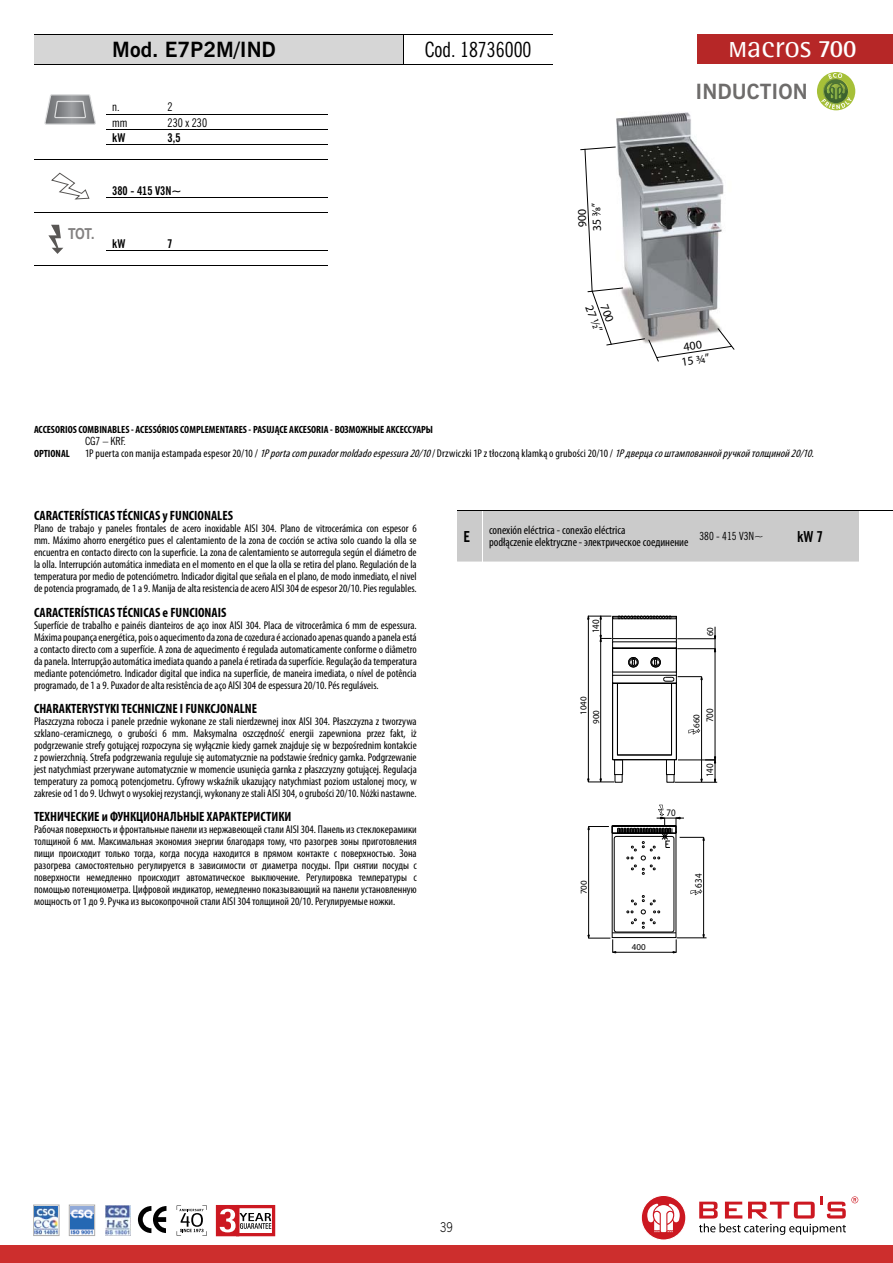
<style>
.page{position:relative;width:893px;height:1263px;background:#fff}
.page>*{position:absolute;margin:0;border:0;box-sizing:border-box;transform-origin:0 0}
.t1{font:31.05px "Rotis Semi Sans";color:#fff}
.t2{font:700 21px "News Gothic BT";color:#000}
.t3{font:condensed 21px "News Gothic BT";color:#000}
.t4{font:700 21px "News Gothic BT";color:#6e6c6b}
.t5{font:700 condensed 15px "News Gothic BT";color:#000}
.t6{font:700 condensed 13.5px "Myriad Pro";color:#000}
.t7{font:300 13.5px "News Gothic BT";color:#000;scale:.8 1}
.t8{font:condensed 12px/12.3px "Myriad Pro";color:#000}
.t9{font:12px/14.4px "Myriad Pro";color:#000;text-align:center}
.t10{font:700 condensed 12px "News Gothic BT";color:#000}
.t11{font:condensed 12px "News Gothic BT";color:#000}
.t12{font:condensed 11.25px/12px "Myriad Pro";color:#000;text-align:justify}
.t13{font:condensed 11.25px/12.3px "News Gothic BT";color:#000}
.t14{font:700 condensed 10.5px "Myriad Pro";color:#000}
.t15{font:9.9px "Myriad Pro";color:#000;scale:.9 1}
.t16{font:9px/12.8px "Myriad Pro";color:#000}
.s1{font-weight:700;font-size:21.75px}
.s2{font-weight:700;font-size:24.9px}
.s3{font-style:italic}
</style>
<div class="page">
<div style="left:0;top:1246px;width:893px;height:17px;background:#cd2e2d"></div>
<div style="left:69px;top:1204px;width:26px;height:32px;border:1px solid #adacac"></div>
<img style="left:70px;top:1206px;width:24px;height:28px">
<div style="left:33px;top:1204px;width:26px;height:32px;border:1px solid #adacac"></div>
<img style="left:35px;top:1206px;width:23px;height:28px">
<svg style="left:138px;top:1206px;width:28px;height:27px"></svg>
<svg style="left:177px;top:1205px;width:30px;height:30px"></svg>
<img style="left:105px;top:1205px;width:26px;height:30px">
<div style="left:236px;top:1205px;width:39px;height:31px;border:3px solid #cc1821"></div>
<div style="left:216px;top:1205px;width:23px;height:31px;border:3px solid #cc1821"></div>
<svg style="left:220px;top:1209px;width:51px;height:23px"></svg>
<div style="left:697px;top:34px;width:196px;height:30px;background:#b62727"></div>
<img style="left:616px;top:112px;width:81px;height:34px">
<hr style="left:675px;top:782px;width:42px;height:1px;background:#000">
<svg style="left:587px;top:615px;width:129px;height:338px"></svg>
<hr style="left:106px;top:115px;width:221px;height:1px;background:#000">
<hr style="left:106px;top:129px;width:221px;height:1px;background:#000">
<hr style="left:106px;top:144px;width:221px;height:1px;background:#000">
<hr style="left:34px;top:159px;width:293px;height:1px;background:#000">
<hr style="left:34px;top:212px;width:293px;height:1px;background:#000">
<hr style="left:34px;top:266px;width:293px;height:1px;background:#000">
<hr style="left:106px;top:197px;width:221px;height:1px;background:#000">
<hr style="left:106px;top:251px;width:221px;height:1px;background:#000">
<svg style="left:44px;top:94px;width:52px;height:31px;background:#a4a6a8"></svg>
<svg style="left:51px;top:173px;width:38px;height:26px"></svg>
<hr style="left:34px;top:34px;width:518px;height:1px;background:#000">
<hr style="left:34px;top:64px;width:518px;height:1px;background:#000">
<div style="left:34px;top:35px;width:370px;height:29px;background:#d6d6d6"></div>
<svg style="left:641px;top:1195px;width:45px;height:45px"></svg>
<div style="left:641px;top:1195px;width:45px;height:45px;border:1px solid #fff;border-radius:50%"></div>
<svg style="left:647px;top:1204px;width:33px;height:28px"></svg>
<svg style="left:699px;top:1196px;width:159px;height:39px"></svg>
<svg style="left:817px;top:72px;width:39px;height:39px"></svg>
<div style="left:817px;top:72px;width:38px;height:38px;background:#a6c038;border-radius:50%"></div>
<svg style="left:821px;top:73px;width:30px;height:36px"></svg>
<div style="left:457px;top:511px;width:402px;height:50px;background:#cbcbcb"></div>
<hr style="left:482px;top:510px;width:1px;height:51px;background:#fff">
<hr style="left:457px;top:510px;width:436px;height:1px;background:#000">
<svg style="left:48px;top:225px;width:16px;height:29px"></svg>
<svg style="left:580px;top:146px;width:155px;height:216px"></svg>
<h2 class="t2" style="left:112px;top:42px;width:165px">Mod. E7P2M/IND</h2>
<h2 class="t3" style="left:425px;top:41px;width:108px">Cod. 18736000</h2>
<p class="t11" style="left:112px;top:102px;width:9px">n.</p>
<p class="t11" style="left:168px;top:102px;width:7px">2</p>
<p class="t11" style="left:112px;top:118px;width:17px">mm</p>
<p class="t11" style="left:168px;top:118px;width:41px">230 x 230</p>
<p class="t10" style="left:112px;top:133px;width:15px">kW</p>
<p class="t10" style="left:168px;top:133px;width:14px">3,5</p>
<p class="t10" style="left:112px;top:186px;width:71px">380 - 415 V3N~</p>
<p class="t10" style="left:112px;top:239px;width:15px">kW</p>
<p class="t10" style="left:168px;top:239px;width:7px">7</p>
<p class="t9" style="left:575px;top:232px;width:30px;rotate:-92deg">900<br>3 5 3⁄8”</p>
<p class="t9" style="left:596px;top:303px;width:30px;rotate:69deg">27 ½”</p>
<h1 class="t1" style="left:729px;top:35px;width:129px"><span class="s1">M</span>acros <span class="s2">700</span></h1>
<h2 class="t4" style="left:696px;top:84px;width:114px">INDUCTION</h2>
<p class="t9" style="left:678px;top:341px;width:30px;rotate:-9deg">400<br>15 ¾”</p>
<p class="t14" style="left:34px;top:426px;width:401px">ACCESORIOS COMBINABLES - ACESSÓRIOS COMPLEMENTARES - PASUJĄCE AKCESORIA - ВОЗМОЖНЫЕ АКСЕССУАРЫ</p>
<p class="t13" style="left:85px;top:436px;width:42px">CG7 – KRF.</p>
<p class="t14" style="left:34px;top:450px;width:37px">OPTIONAL</p>
<p class="t12" style="left:85px;top:448px;width:733px">1P puerta con manija estampada espesor 20/10 / <span class="s3">1Pportacom puxadormoldadoespessura20/10</span>/ Drzwiczki 1P z tłoczoną klamką o grubości 20/10 / <span class="s3">1Рдверцасоштампованнойручкойтолщиной20/10.</span></p>
<p class="t6" style="left:34px;top:511px;width:201px">CARACTERÍSTICAS TÉCNICAS y FUNCIONALES</p>
<p class="t12" style="left:34px;top:523px;width:384px">Plano de trabajo y paneles frontales de acero inoxidable AISI 304. Plano de vitrocerámica con espesor 6 mm. Máximo ahorro energético pues el calentamiento de la zona de cocción se activa solo cuando la olla se encuentra en contacto directo con la superficie. La zona de calentamiento se autorregula según el diámetro de la olla. Interrupción automática inmediata en el momento en el que la olla se retira del plano. Regulación de la temperatura por medio de potenciómetro. Indicador digital que señala en el plano, de modo inmediato, el nivel de potencia programado, de 1 a 9. Manija de alta resistencia de acero AISI 304 de espesor 20/10. Pies regulables.</p>
<p class="t6" style="left:34px;top:607px;width:194px">CARACTERÍSTICAS TÉCNICAS e FUNCIONAIS</p>
<p class="t12" style="left:34px;top:620px;width:384px">Superfície de trabalho e painéis dianteiros de aço inox AISI 304. Placa de vitrocerâmica 6 mm de espessura.<br>Máxima poupança energética, pois o aquecimento da zona de cozedura é accionado apenas quando a panela está a contacto directo com a superfície. A zona de aquecimento é regulada automaticamente conforme o diâmetro da panela. Interrupção automática imediata quando a panela é retirada da superfície. Regulação da temperatura mediante potenciómetro. Indicador digital que indica na superfície, de maneira imediata, o nível de potência programado, de 1 a 9. Puxador de alta resistência de aço AISI 304 de espessura 20/10. Pés reguláveis.</p>
<p class="t6" style="left:34px;top:703px;width:225px">CHARAKTERYSTYKI TECHNICZNE I FUNKCJONALNE</p>
<p class="t12" style="left:34px;top:716px;width:384px">Płaszczyzna robocza i panele przednie wykonane ze stali nierdzewnej inox AISI 304. Płaszczyzna z tworzywa szklano-ceramicznego, o grubości 6 mm. Maksymalna oszczędność energii zapewniona przez fakt, iż podgrzewanie strefy gotującej rozpoczyna się wyłącznie kiedy garnek znajduje się w bezpośrednim kontakcie z powierzchnią. Strefa podgrzewania reguluje się automatycznie na podstawie średnicy garnka. Podgrzewanie jest natychmiast przerywane automatycznie w momencie usunięcia garnka z płaszczyzny gotującej. Regulacja temperatury za pomocą potencjometru. Cyfrowy wskaźnik ukazujący natychmiast poziom ustalonej mocy, w zakresie od 1 do 9. Uchwyt o wysokiej rezystancji, wykonany ze stali AISI 304, o grubości 20/10. Nόżki nastawne.</p>
<p class="t6" style="left:34px;top:812px;width:259px">ТЕХНИЧЕСКИЕ и ФУНКЦИОНАЛЬНЫЕ ХАРАКТЕРИСТИКИ</p>
<p class="t12" style="left:34px;top:824px;width:384px">Рабочая поверхность и фронтальные панели из нержавеющей стали AISI 304. Панель из стеклокерамики толщиной 6 мм. Максимальная экономия энергии благодаря тому, что разогрев зоны приготовления пищи происходит только тогда, когда посуда находится в прямом контакте с поверхностью. Зона разогрева самостоятельно регулируется в зависимости от диаметра посуды. При снятии посуды с поверхности немедленно происходит автоматическое выключение. Регулировка температуры с помощью потенциометра. Цифровой индикатор, немедленно показывающий на панели установленную мощность от 1 до 9. Ручка из высокопрочной стали AISI 304 толщиной 20/10. Регулируемые ножки.</p>
<h3 class="t5" style="left:463px;top:530px;width:8px">E</h3>
<p class="t8" style="left:489px;top:525px;width:201px">conexión eléctrica - conexão eléctrica<br>podłączenie elektryczne - электрическое соединение</p>
<p class="t13" style="left:699px;top:531px;width:66px">380 - 415 V3N~</p>
<h3 class="t5" style="left:797px;top:530px;width:27px">kW 7</h3>
<h3 class="t5" style="left:463px;top:530px;width:9px">G</h3>
<p class="t13" style="left:489px;top:525px;width:127px">connessione gas - gas connection raccordement gaz - Gasanschluß</p>
<p class="t13" style="left:670px;top:531px;width:68px">R 1/2 UNI ISO 7/1</p>
<p class="t15" style="left:590px;top:633px;width:17px;rotate:-90deg">140</p>
<p class="t16" style="left:577px;top:724px;width:29px;text-indent:9px;rotate:-90deg">1040<br>900</p>
<p class="t16" style="left:577px;top:894px;width:15px;rotate:-90deg">700</p>
<p class="t16" style="left:704px;top:636px;width:11px;rotate:-90deg">60</p>
<p class="t15" style="left:667px;top:807px;width:12px">70</p>
<p class="t15" style="left:704px;top:722px;width:17px;rotate:-90deg">700</p>
<p class="t16" style="left:690px;top:728px;width:15px;rotate:-90deg">660</p>
<p class="t15" style="left:704px;top:777px;width:17px;rotate:-90deg">140</p>
<p class="t16" style="left:632px;top:941px;width:15px">400</p>
<p class="t15" style="left:692px;top:888px;width:17px;rotate:-90deg">634</p>
<p class="t7" style="left:440px;top:1222px;width:18px">39</p>
</div>
